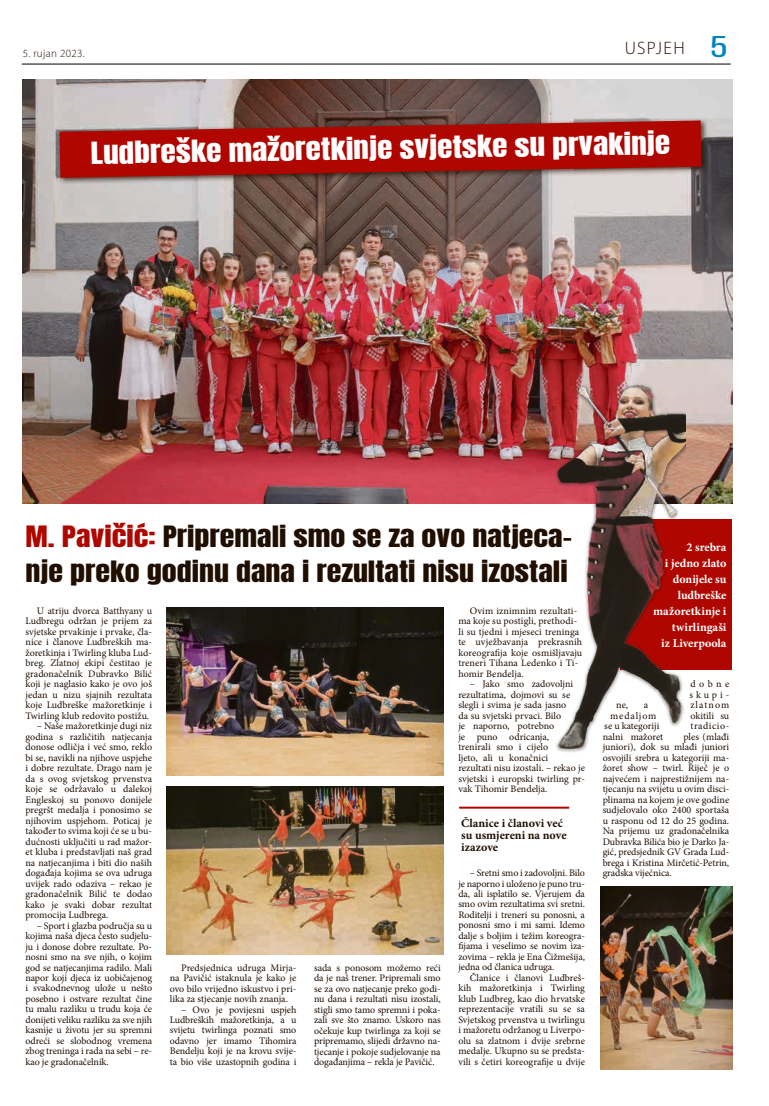
<style>
.page{position:relative;width:769px;height:1106px;background:#fff}
.page>*{position:absolute;margin:0;border:0;box-sizing:border-box;transform-origin:0 0}
.t1{font:26px "Anton";color:#fff;scale:1.2 1}
.t2{font:25px/35px "Anton";color:#200e00;scale:1.2 1}
.t3{font:300 18px "Myriad Pro";letter-spacing:.07em;color:#200e00}
.t4{font:700 12px/16px "Minion Pro";letter-spacing:-.005em;color:#fff;text-align:right}
.t5{font:700 12px/12px "Minion Pro";color:#200e00}
.t6{font:300 11px "Myriad Pro";letter-spacing:.03em;color:#200e00}
.t7{font:10px/10.5px "Minion Pro";color:#200e00;text-align:justify}
.t8{font:10px/10.5px "Minion Pro";letter-spacing:.315em;color:#200e00}
.t9{font:10px "Minion Pro";letter-spacing:.05em;color:#200e00}
.t10{font:10px "Minion Pro";letter-spacing:.085em;color:#200e00}
.t11{font:10px "Minion Pro";letter-spacing:.1em;color:#200e00}
.s1{font-family:"Bebas Neue";font-weight:400;font-size:30px;color:#0085be}
.s2{color:#af0700}
</style>
<div class="page">
<hr style="left:22px;top:64px;width:708px;height:1px;background:#000">
<img style="left:23px;top:80px;width:708px;height:423px">
<div style="left:56px;top:117px;width:652px;height:68px;background:#200e00;opacity:.75"></div>
<svg style="left:60px;top:120px;width:641px;height:58px;background:#a71e17"></svg>
<img style="left:167px;top:608px;width:276px;height:167px">
<img style="left:167px;top:786px;width:276px;height:168px">
<hr style="left:459px;top:806px;width:110px;height:2px;background:#af0700">
<img style="left:600px;top:886px;width:131px;height:183px">
<div style="left:620px;top:519px;width:111px;height:151px;background:#af0700"></div>
<img style="left:498px;top:259px;width:187px;height:494px">
<p class="t6" style="left:23px;top:47px;width:64px">5. rujan 2023.</p>
<h3 class="t3" style="left:624px;top:37px;width:104px">USPJEH <span class="s1">5</span></h3>
<h1 class="t1" style="left:90px;top:140px;width:484px;rotate:-1deg">Ludbreške mažoretkinje svjetske su prvakinje</h1>
<h2 class="t2" style="left:26px;top:520px;width:457px"><span class="s2">M. Pavičić:</span> Pripremali smo se za ovo natjeca&shy;nje preko godinu dana i rezultati nisu izostali</h2>
<p class="t7" style="left:26px;top:605px;width:128px;text-indent:11px">U atriju dvorca Batthyany u Ludbregu održan je prijem za svjetske prvakinje i prvake, čla&shy;nice i članove Ludbreških ma&shy;žoretkinja i Twirling kluba Lud&shy;breg. Zlatnoj ekipi čestitao je gradonačelnik Dubravko Bilić koji je naglasio kako je ovo još jedan u nizu sjajnih rezultata koje Ludbreške mažoretkinje i Twirling klub redovito postižu.</p>
<p class="t7" style="left:26px;top:720px;width:128px;text-indent:11px">– Naše mažoretkinje dugi niz godina s različitih natjecanja donose odličja i već smo, reklo bi se, navikli na njihove uspjehe i dobre rezultate. Drago nam je da s ovog svjetskog prvenstva koje se održavalo u dalekoj Engleskoj su ponovo donijele pregršt medalja i ponosimo se njihovim uspjehom. Poticaj je također to svima koji će se u bu&shy;dućnosti uključiti u rad mažor&shy;et kluba i predstavljati naš grad na natjecanjima i biti dio naših događaja kojima se ova udruga uvijek rado odaziva – rekao je gradonačelnik Bilić te dodao kako je svaki dobar rezultat promocija Ludbrega.</p>
<p class="t7" style="left:26px;top:920px;width:128px;text-indent:11px">– Sport i glazba područja su u kojima naša djeca često sudjelu&shy;ju i donose dobre rezultate. Po&shy;nosni smo na sve njih, o kojim god se natjecanjima radilo. Mali napor koji djeca iz uobičajenog i svakodnevnog ulože u nešto posebno i ostvare rezultat čine tu malu razliku u trudu koja će donijeti veliku razliku za sve njih kasnije u životu jer su spremni odreći se slobodnog vremena zbog treninga i rada na sebi – re&shy;kao je gradonačelnik.</p>
<p class="t7" style="left:458px;top:605px;width:125px;text-align:left;text-indent:11px">Ovim iznimnim rezultati&shy;ma koje su postigli, prethodi&shy;li su tjedni i mjeseci treninga te uvježbavanja prekrasnih koreografija koje osmišljavaju treneri Tihana Ledenko i Ti&shy;homir Bendelja.</p>
<p class="t7" style="left:458px;top:679px;width:128px;text-align:left;text-indent:11px">– Jako smo zadovoljni rezultatima, dojmovi su se slegli i svima je sada jasno<br>da su svjetski prvaci. Bilo<br>je naporno, potrebno<br>je puno odricanja,<br>trenirali smo i cijelo<br>ljeto, ali u konačnici<br>rezultati nisu izostali. – rekao je svjetski i europski twirling pr&shy;vak Tihomir Bendelja.</p>
<p class="t5" style="left:461px;top:816px;width:107px">Članice i članovi već su usmjereni na nove izazove</p>
<p class="t7" style="left:458px;top:867px;width:128px;text-indent:11px">– Sretni smo i zadovoljni. Bilo je naporno i uloženo je puno tru&shy;da, ali isplatilo se. Vjerujem da smo ovim rezultatima svi sretni.<br>Roditelji i treneri su ponosni, a ponosni smo i mi sami. Idemo dalje s boljim i težim koreogra&shy;fijama i veselimo se novim iza&shy;zovima – rekla je Ena Čižmešija, jedna od članica udruga.</p>
<p class="t7" style="left:458px;top:972px;width:128px;text-indent:11px">Članice i članovi Ludbreš&shy;kih mažoretkinja i Twirling klub Ludbreg, kao dio hrvatske reprezentacije vratili su se sa Svjetskog prvenstva u twirlingu i mažoretu održanog u Liverpo&shy;olu sa zlatnom i dvije srebrne medalje. Ukupno su se predsta&shy;vili s četiri koreografije u dvije</p>
<p class="t7" style="left:170px;top:962px;width:128px;text-indent:11px">Predsjednica udruga Mirja&shy;na Pavičić istaknula je kako je ovo bilo vrijedno iskustvo i pri&shy;lika za stjecanje novih znanja.</p>
<p class="t7" style="left:170px;top:1004px;width:128px;text-indent:11px">– Ovo je povijesni uspjeh Ludbreških mažoretkinja, a u svijetu twirlinga poznati smo odavno jer imamo Tihomira Bendelju koji je na krovu svije&shy;ta bio više uzastopnih godina i</p>
<p class="t7" style="left:314px;top:962px;width:128px">sada s ponosom možemo reći da je naš trener. Pripremali smo se za ovo natjecanje preko godi&shy;nu dana i rezultati nisu izostali, stigli smo tamo spremni i poka&shy;zali sve što znamo. Uskoro nas očekuje kup twirlinga za koji se pripremamo, slijedi državno na&shy;tjecanje i pokoje sudjelovanje na događanjima – rekla je Pavičić.</p>
<p class="t4" style="left:652px;top:539px;width:75px">2 srebra<br>i jedno zlato donijele su ludbreške mažoretkinje i twirlingaši<br>iz Liverpoola</p>
<p class="t8" style="left:689px;top:678px;width:41px">dobne skupi-</p>
<p class="t7" style="left:616px;top:699px;width:13px">ne,</p>
<p class="t7" style="left:643px;top:699px;width:6px">a</p>
<p class="t11" style="left:690px;top:698px;width:40px">zlatnom</p>
<p class="t10" style="left:610px;top:708px;width:47px">medaljom</p>
<p class="t7" style="left:690px;top:710px;width:40px">okitili su</p>
<p class="t7" style="left:604px;top:720px;width:56px">se u kategoriji</p>
<p class="t9" style="left:690px;top:719px;width:40px">tradicio-</p>
<p class="t7" style="left:602px;top:731px;width:62px">nalni mažoret</p>
<p class="t7" style="left:602px;top:731px;width:128px;text-indent:81px">ples (mlađi juniori), dok su mlađi juniori osvojili srebra u kategoriji ma&shy;žoret show – twirl. Riječ je o najvećem i najprestižnijem na&shy;tjecanju na svijetu u ovim disci&shy;plinama na kojem je ove godine sudjelovalo oko 2400 sportaša u rasponu od 12 do 25 godina.<br>Na prijemu uz gradonačelnika Dubravka Bilića bio je Darko Ja&shy;gić, predsjednik GV Grada Lud&shy;brega i Kristina Mirčetić-Petrin, gradska vijećnica.</p>
</div>
